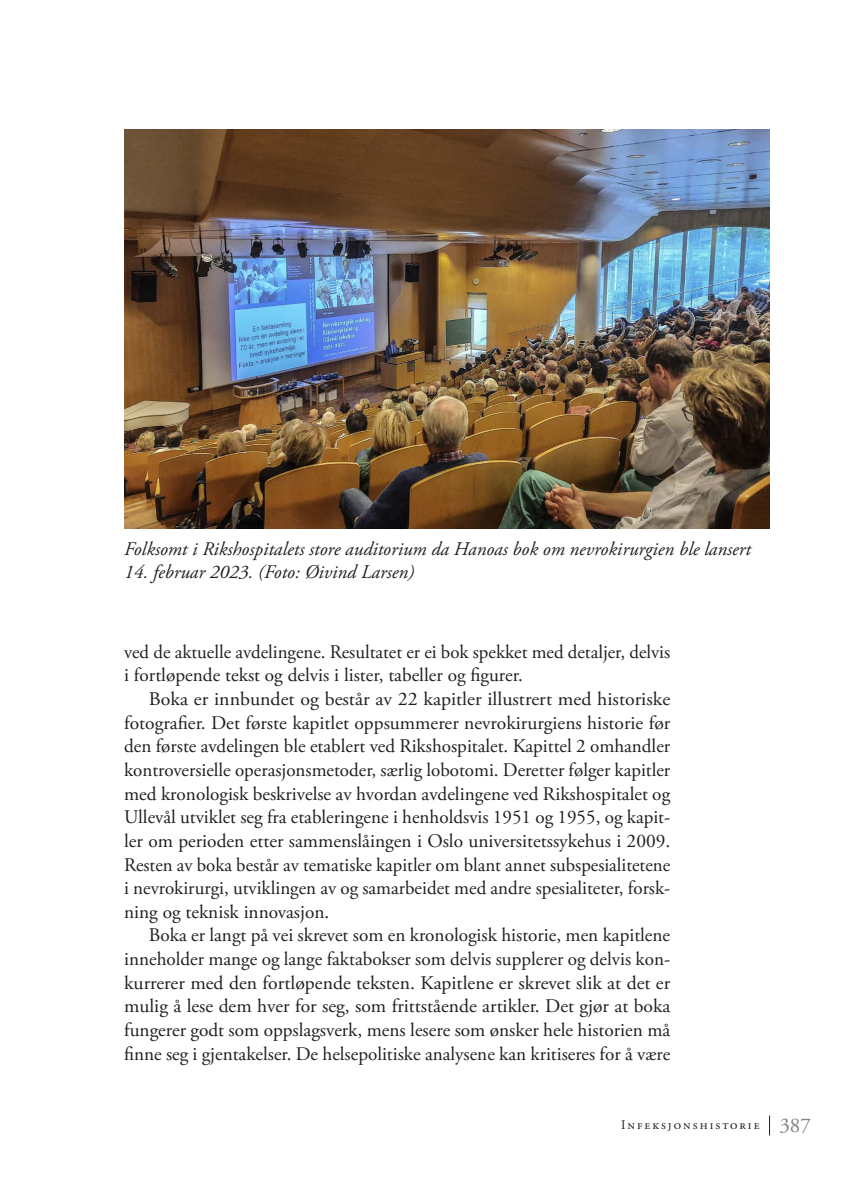
<style>
.page{position:relative;width:844px;height:1191px;background:#fff}
.page>*{position:absolute;margin:0;border:0;box-sizing:border-box;transform-origin:0 0}
.t1{font:19.25px/23.6px "Adobe Garamond Pro";color:#231f20;text-align:justify}
.t2{font:italic 19.25px "Adobe Garamond Pro";color:#231f20}
.t3{font:13.12px "Adobe Garamond Pro";letter-spacing:.15em;color:#231f20}
.s1{font-size:21px;color:#808285}
</style>
<div class="page">
<svg style="left:769px;top:1115px;width:1px;height:20px"></svg>
<img style="left:124px;top:130px;width:645px;height:399px">
<p class="t2" style="left:124px;top:537px;width:628px">Folksomt i Rikshospitalets store auditorium da Hanoas bok om nevrokirurgien ble lansert</p>
<p class="t2" style="left:124px;top:560px;width:291px">14. februar 2023. (Foto: Øivind Larsen)</p>
<p class="t1" style="left:124px;top:640px;width:547px">ved de aktuelle avdelingene. Resultatet er ei bok spekket med detaljer, delvis i fortløpende tekst og delvis i lister, tabeller og figurer.</p>
<p class="t1" style="left:124px;top:688px;width:547px;text-indent:25px">Boka er innbundet og består av 22 kapitler illustrert med historiske fotografier. Det første kapitlet oppsummerer nevrokirurgiens historie før den første avdelingen ble etablert ved Rikshospitalet. Kapittel 2 omhandler kontroversielle operasjonsmetoder, særlig lobotomi. Deretter følger kapitler med kronologisk beskrivelse av hvordan avdelingene ved Rikshospitalet og Ullevål utviklet seg fra etableringene i henholdsvis 1951 og 1955, og kapit&shy;ler om perioden etter sammenslåingen i Oslo universitetssykehus i 2009.<br>Resten av boka består av tematiske kapitler om blant annet subspesialitetene i nevrokirurgi, utviklingen av og samarbeidet med andre spesialiteter, forsk&shy;ning og teknisk innovasjon.</p>
<p class="t1" style="left:124px;top:924px;width:547px;text-indent:25px">Boka er langt på vei skrevet som en kronologisk historie, men kapitlene inneholder mange og lange faktabokser som delvis supplerer og delvis kon&shy;kurrerer med den fortløpende teksten. Kapitlene er skrevet slik at det er mulig å lese dem hver for seg, som frittstående artikler. Det gjør at boka fungerer godt som oppslagsverk, mens lesere som ønsker hele historien må finne seg i gjentakelser. De helsepolitiske analysene kan kritiseres for å være</p>
<p class="t3" style="left:621px;top:1117px;width:191px">Infeksjonshistorie <span class="s1">387</span></p>
</div>
